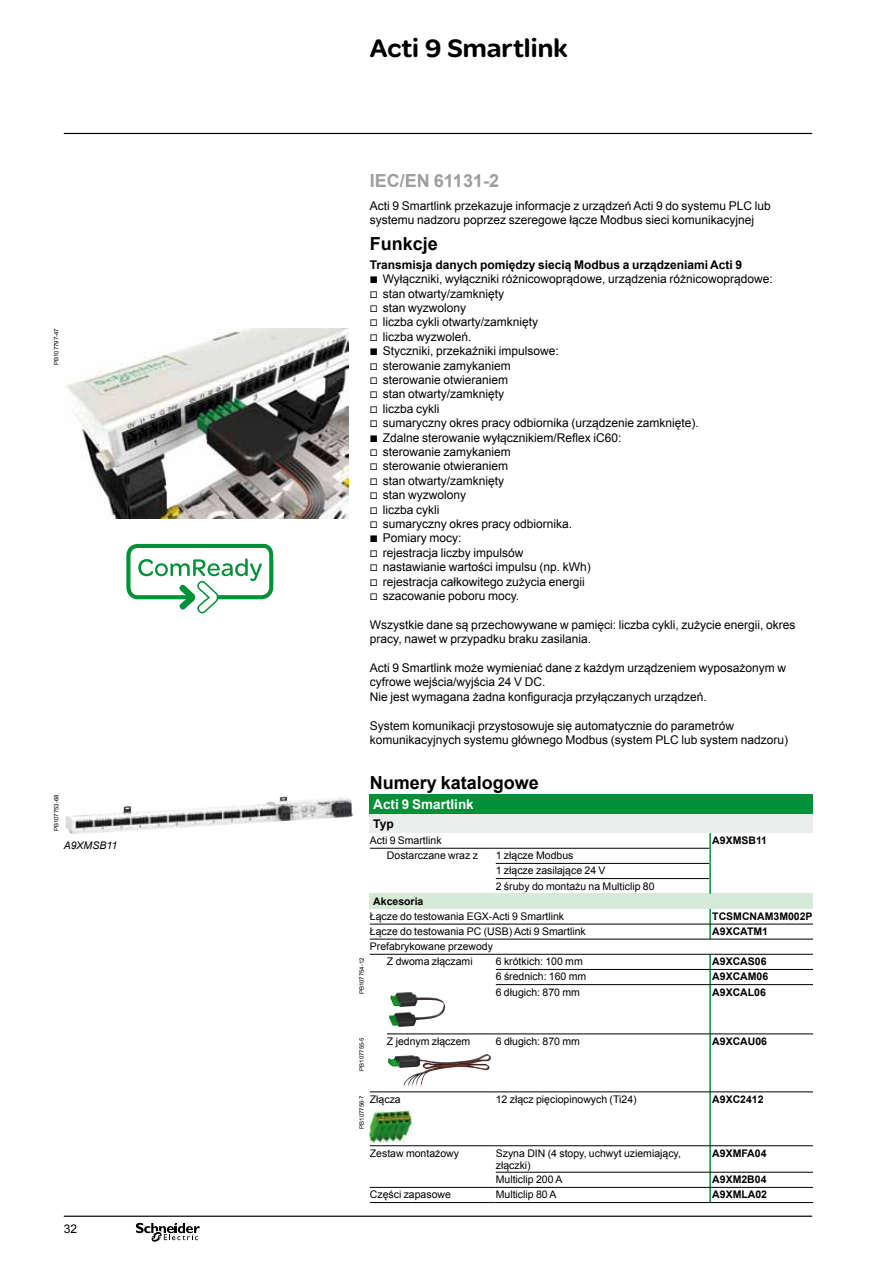
<style>
.page{position:relative;width:893px;height:1263px;background:#fff}
.page>*{position:absolute;margin:0;border:0;box-sizing:border-box;transform-origin:0 0}
.t1{font:900 27px "SE Optimist";color:#000}
.t2{font:700 18px "Arial";color:#000}
.t3{font:700 18px "Arial";color:#9c9e9f}
.t4{font:700 13.5px "Arial";color:#fff}
.t5{font:12px/14.4px "Arial";color:#000}
.t6{font:700 12px "Arial";color:#000}
.t7{font:10.5px/15.1px "Arial";color:#000}
.t8{font:700 10.5px "Arial";color:#000}
.t9{font:italic 10.5px "Arial";color:#000}
.t10{font:6px "Arial";color:#000}
.s1{font-weight:700}
.s2{font-family:"Graph Schneider"}
</style>
<div class="page">
<hr style="left:64px;top:133px;width:748px;height:1px;background:#000">
<hr style="left:64px;top:1215px;width:748px;height:2px;background:#000">
<svg style="left:136px;top:1223px;width:64px;height:19px"></svg>
<div style="left:370px;top:794px;width:443px;height:20px;background:#009037"></div>
<div style="left:370px;top:814px;width:443px;height:19px;background:#eceded"></div>
<div style="left:370px;top:894px;width:443px;height:15px;background:#d7ead7"></div>
<svg style="left:709px;top:833px;width:2px;height:61px"></svg>
<svg style="left:709px;top:909px;width:2px;height:30px"></svg>
<svg style="left:709px;top:955px;width:2px;height:29px"></svg>
<hr style="left:709px;top:985px;width:2px;height:49px;background:#009037">
<svg style="left:709px;top:1035px;width:2px;height:14px"></svg>
<hr style="left:709px;top:1049px;width:2px;height:43px;background:#009037">
<svg style="left:709px;top:1092px;width:2px;height:15px"></svg>
<hr style="left:709px;top:1107px;width:2px;height:38px;background:#009037">
<hr style="left:709px;top:1146px;width:2px;height:26px;background:#009037">
<svg style="left:709px;top:1173px;width:2px;height:29px"></svg>
<svg style="left:370px;top:848px;width:17px;height:1px"></svg>
<hr style="left:387px;top:848px;width:109px;height:1px;background:#000">
<hr style="left:496px;top:848px;width:213px;height:1px;background:#000">
<hr style="left:496px;top:863px;width:213px;height:1px;background:#000">
<hr style="left:496px;top:878px;width:213px;height:1px;background:#000">
<hr style="left:496px;top:969px;width:214px;height:1px;background:#000">
<hr style="left:710px;top:969px;width:103px;height:1px;background:#000">
<hr style="left:496px;top:984px;width:214px;height:1px;background:#000">
<hr style="left:710px;top:984px;width:103px;height:1px;background:#000">
<hr style="left:387px;top:1034px;width:109px;height:1px;background:#000">
<hr style="left:496px;top:1034px;width:214px;height:1px;background:#000">
<hr style="left:710px;top:1034px;width:103px;height:1px;background:#000">
<svg style="left:370px;top:1091px;width:17px;height:1px"></svg>
<hr style="left:387px;top:1091px;width:109px;height:1px;background:#000">
<hr style="left:496px;top:1091px;width:214px;height:1px;background:#000">
<hr style="left:710px;top:1091px;width:103px;height:1px;background:#000">
<svg style="left:370px;top:1145px;width:17px;height:1px"></svg>
<hr style="left:387px;top:1145px;width:109px;height:1px;background:#000">
<hr style="left:496px;top:1145px;width:214px;height:1px;background:#000">
<hr style="left:710px;top:1145px;width:103px;height:1px;background:#000">
<hr style="left:496px;top:1172px;width:214px;height:1px;background:#000">
<hr style="left:710px;top:1172px;width:103px;height:1px;background:#000">
<svg style="left:370px;top:1187px;width:17px;height:1px"></svg>
<hr style="left:387px;top:1187px;width:109px;height:1px;background:#000">
<hr style="left:496px;top:1187px;width:214px;height:1px;background:#000">
<hr style="left:710px;top:1187px;width:103px;height:1px;background:#000">
<svg style="left:370px;top:1202px;width:17px;height:1px"></svg>
<hr style="left:387px;top:1202px;width:109px;height:1px;background:#000">
<hr style="left:496px;top:1202px;width:214px;height:1px;background:#000">
<hr style="left:710px;top:1202px;width:103px;height:1px;background:#000">
<svg style="left:370px;top:924px;width:17px;height:1px"></svg>
<hr style="left:387px;top:924px;width:109px;height:1px;background:#000">
<hr style="left:496px;top:924px;width:214px;height:1px;background:#000">
<hr style="left:710px;top:924px;width:103px;height:1px;background:#000">
<svg style="left:370px;top:939px;width:17px;height:1px"></svg>
<hr style="left:387px;top:939px;width:109px;height:1px;background:#000">
<hr style="left:496px;top:939px;width:214px;height:1px;background:#000">
<hr style="left:710px;top:939px;width:103px;height:1px;background:#000">
<hr style="left:496px;top:954px;width:214px;height:1px;background:#000">
<hr style="left:710px;top:954px;width:103px;height:1px;background:#000">
<svg style="left:370px;top:954px;width:17px;height:1px"></svg>
<hr style="left:387px;top:954px;width:109px;height:1px;background:#000">
<img style="left:389px;top:992px;width:56px;height:35px">
<img style="left:388px;top:1055px;width:92px;height:32px">
<img style="left:370px;top:1110px;width:42px;height:32px">
<img style="left:66px;top:797px;width:286px;height:37px">
<img style="left:65px;top:328px;width:284px;height:190px">
<svg style="left:126px;top:544px;width:147px;height:69px"></svg>
<p class="t10" style="left:53px;top:365px;width:38px;rotate:-90deg">PB107797-47</p>
<p class="t10" style="left:53px;top:831px;width:38px;rotate:-90deg">PB107753-68</p>
<p class="t9" style="left:64px;top:839px;width:55px">A9XMSB11</p>
<p class="t5" style="left:64px;top:1222px;width:15px">32</p>
<h1 class="t1" style="left:370px;top:31px;width:199px">Acti 9 Smartlink</h1>
<h2 class="t3" style="left:370px;top:169px;width:131px">IEC/EN 61131-2</h2>
<p class="t5" style="left:370px;top:198px;width:402px">Acti 9 Smartlink przekazuje informacje z urządzeń Acti 9 do systemu PLC lub systemu nadzoru poprzez szeregowe łącze Modbus sieci komunikacyjnej</p>
<h2 class="t2" style="left:370px;top:232px;width:70px">Funkcje</h2>
<p class="t5" style="left:370px;top:257px;width:404px"><span class="s1">Transmisja danych pomiędzy siecią Modbus a urządzeniami Acti 9<br></span><span class="s2">b</span> Wyłączniki, wyłączniki różnicowoprądowe, urządzenia różnicowoprądowe: <span class="s2">v</span> stan otwarty/zamknięty<br><span class="s2">v</span> stan wyzwolony<br><span class="s2">v</span> liczba cykli otwarty/zamknięty<br><span class="s2">v</span> liczba wyzwoleń.<br><span class="s2">b</span> Styczniki, przekaźniki impulsowe:<br><span class="s2">v</span> sterowanie zamykaniem<br><span class="s2">v</span> sterowanie otwieraniem<br><span class="s2">v</span> stan otwarty/zamknięty<br><span class="s2">v</span> liczba cykli<br><span class="s2">v</span> sumaryczny okres pracy odbiornika (urządzenie zamknięte).<br><span class="s2">b</span> Zdalne sterowanie wyłącznikiem/Reflex iC60:<br><span class="s2">v</span> sterowanie zamykaniem<br><span class="s2">v</span> sterowanie otwieraniem<br><span class="s2">v</span> stan otwarty/zamknięty<br><span class="s2">v</span> stan wyzwolony<br><span class="s2">v</span> liczba cykli<br><span class="s2">v</span> sumaryczny okres pracy odbiornika.<br><span class="s2">b</span> Pomiary mocy:<br><span class="s2">v</span> rejestracja liczby impulsów<br><span class="s2">v</span> nastawianie wartości impulsu (np. kWh)<br><span class="s2">v</span> rejestracja całkowitego zużycia energii<br><span class="s2">v</span> szacowanie poboru mocy.</p>
<p class="t5" style="left:370px;top:617px;width:427px">Wszystkie dane są przechowywane w pamięci: liczba cykli, zużycie energii, okres pracy, nawet w przypadku braku zasilania.</p>
<p class="t5" style="left:370px;top:661px;width:418px">Acti 9 Smartlink może wymieniać dane z każdym urządzeniem wyposażonym w cyfrowe wejścia/wyjścia 24 V DC.<br>Nie jest wymagana żadna konfiguracja przyłączanych urządzeń.</p>
<p class="t5" style="left:370px;top:718px;width:420px">System komunikacji przystosowuje się automatycznie do parametrów komunikacyjnych systemu głównego Modbus (system PLC lub system nadzoru)</p>
<h2 class="t2" style="left:370px;top:771px;width:171px">Numery katalogowe</h2>
<p class="t4" style="left:373px;top:795px;width:102px">Acti 9 Smartlink</p>
<p class="t6" style="left:373px;top:816px;width:22px">Typ</p>
<p class="t7" style="left:370px;top:833px;width:73px">Acti 9 Smartlink</p>
<p class="t8" style="left:712px;top:833px;width:56px">A9XMSB11</p>
<p class="t7" style="left:387px;top:848px;width:93px">Dostarczane wraz z</p>
<p class="t7" style="left:496px;top:848px;width:160px">1 złącze Modbus<br>1 złącze zasilające 24 V<br>2 śruby do montażu na Multiclip 80</p>
<p class="t8" style="left:373px;top:894px;width:52px">Akcesoria</p>
<p class="t7" style="left:370px;top:909px;width:196px">Łącze do testowania EGX-Acti 9 Smartlink</p>
<p class="t8" style="left:712px;top:909px;width:102px">TCSMCNAM3M002P</p>
<p class="t7" style="left:370px;top:924px;width:217px">Łącze do testowania PC (USB) Acti 9 Smartlink</p>
<p class="t8" style="left:712px;top:924px;width:57px">A9XCATM1</p>
<p class="t7" style="left:370px;top:939px;width:125px">Prefabrykowane przewody</p>
<p class="t10" style="left:358px;top:994px;width:38px;rotate:-90deg">PB107754-12</p>
<p class="t7" style="left:387px;top:954px;width:87px">Z dwoma złączami</p>
<p class="t7" style="left:496px;top:954px;width:88px">6 krótkich: 100 mm</p>
<p class="t8" style="left:712px;top:955px;width:56px">A9XCAS06</p>
<p class="t7" style="left:496px;top:969px;width:92px">6 średnich: 160 mm</p>
<p class="t8" style="left:712px;top:970px;width:58px">A9XCAM06</p>
<p class="t7" style="left:496px;top:984px;width:86px">6 długich: 870 mm</p>
<p class="t8" style="left:712px;top:985px;width:55px">A9XCAL06</p>
<p class="t10" style="left:358px;top:1071px;width:35px;rotate:-90deg">PB107755-5</p>
<p class="t7" style="left:387px;top:1034px;width:85px">Z jednym złączem</p>
<p class="t7" style="left:496px;top:1034px;width:86px">6 długich: 870 mm</p>
<p class="t8" style="left:712px;top:1034px;width:56px">A9XCAU06</p>
<p class="t10" style="left:358px;top:1129px;width:35px;rotate:-90deg">PB107756-7</p>
<p class="t7" style="left:370px;top:1092px;width:32px">Złącza</p>
<p class="t7" style="left:496px;top:1092px;width:142px">12 złącz pięciopinowych (Ti24)</p>
<p class="t8" style="left:712px;top:1092px;width:53px">A9XC2412</p>
<p class="t7" style="left:370px;top:1146px;width:91px">Zestaw montażowy</p>
<p class="t7" style="left:496px;top:1147px;width:187px;line-height:12px">Szyna DIN (4 stopy, uchwyt uziemiający, złączki)</p>
<p class="t8" style="left:712px;top:1146px;width:56px">A9XMFA04</p>
<p class="t7" style="left:496px;top:1172px;width:68px">Multiclip 200 A</p>
<p class="t8" style="left:712px;top:1172px;width:56px">A9XM2B04</p>
<p class="t7" style="left:370px;top:1187px;width:83px">Części zapasowe</p>
<p class="t7" style="left:496px;top:1187px;width:62px">Multiclip 80 A</p>
<p class="t8" style="left:712px;top:1188px;width:56px">A9XMLA02</p>
</div>
